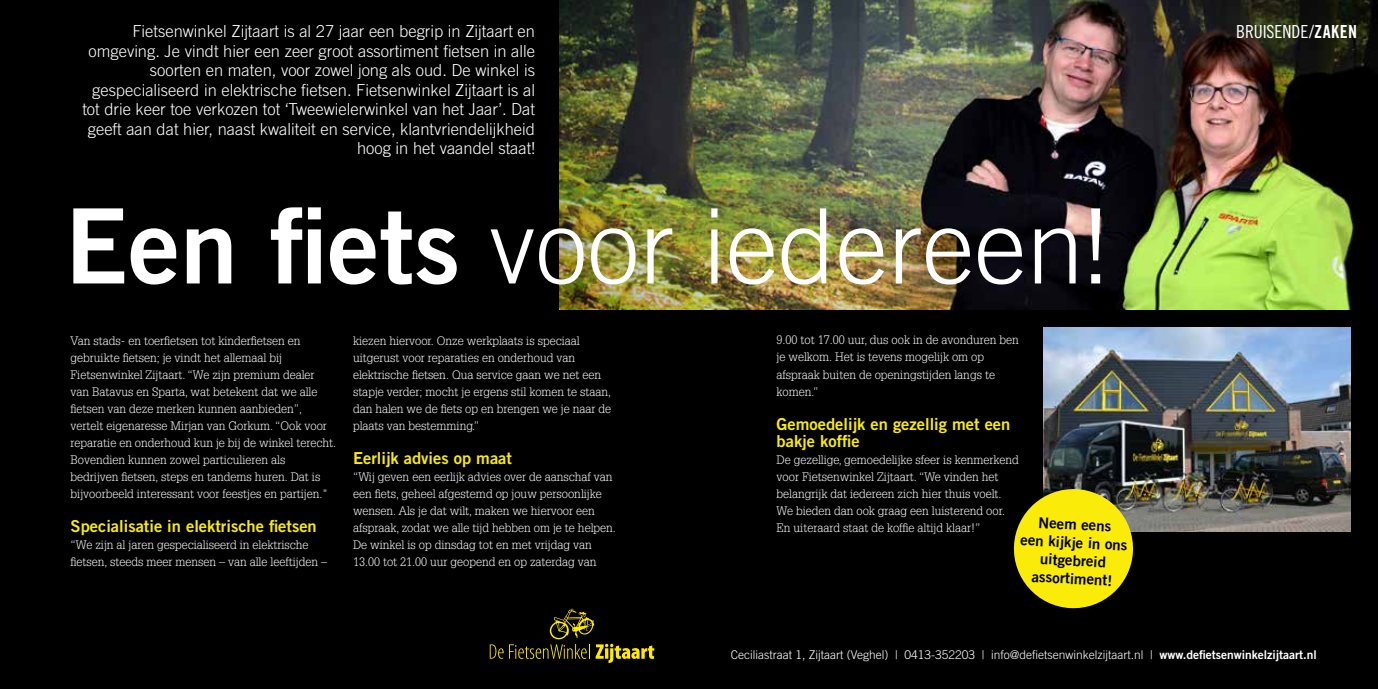
<style>
.page{position:relative;width:1378px;height:689px;background:#000}
.page>*{position:absolute;margin:0;border:0;box-sizing:border-box;transform-origin:0 0}
.t1{font:300 103.95px "Trade Gothic LT Std";color:#fff}
.t2{font:18px "Trade Gothic LT Std Cn 18";letter-spacing:-.005em;color:#fff}
.t3{font:300 16.5px/19.5px "Trade Gothic LT Std";color:#fff;text-align:right}
.t4{font:16.5px/17px "Trade Gothic LT Std Bd 2";color:#f9ec0a}
.t5{font:15px/18px "Trade Gothic LT Std Bd 2";color:#000;text-align:center}
.t6{font:300 12px/17px "Glypha LT Std";color:#fff}
.t7{font:300 12px "Trade Gothic LT Std";color:#fff}
.s1{font-family:"Trade Gothic LT Std Bd 2";font-weight:400}
.s2{font-family:"Trade Gothic LT Std Bd Cn 20"}
</style>
<div class="page">
<svg style="left:490px;top:609px;width:164px;height:54px"></svg>
<img style="left:1044px;top:327px;width:306px;height:204px">
<img style="left:559px;top:0;width:813px;height:309px">
<svg style="left:1013px;top:487px;width:121px;height:122px"></svg>
<p class="t3" style="left:82px;top:22px;width:454px">Fietsenwinkel Zijtaart is al 27 jaar een begrip in Zijtaart en omgeving. Je vindt hier een zeer groot assortiment fietsen in alle soorten en maten, voor zowel jong als oud. De winkel is gespecialiseerd in elektrische fietsen. Fietsenwinkel Zijtaart is al tot drie keer toe verkozen tot ‘Tweewielerwinkel van het Jaar’. Dat geeft aan dat hier, naast kwaliteit en service, klantvriendelijkheid hoog in het vaandel staat!</p>
<h1 class="t1" style="left:65px;top:185px;width:1044px"><span class="s1">Een fiets</span> voor iedereen!</h1>
<p class="t6" style="left:71px;top:332px;width:267px">Van stads- en toerfietsen tot kinderfietsen en gebruikte fietsen; je vindt het allemaal bij Fietsenwinkel Zijtaart. “We zijn premium dealer van Batavus en Sparta, wat betekent dat we alle fietsen van deze merken kunnen aanbieden”, vertelt eigenaresse Mirjan van Gorkum. “Ook voor reparatie en onderhoud kun je bij de winkel terecht.<br>Bovendien kunnen zowel particulieren als bedrijven fietsen, steps en tandems huren. Dat is bijvoorbeeld interessant voor feestjes en partijen."</p>
<h3 class="t4" style="left:71px;top:517px;width:248px">Specialisatie in elektrische fietsen</h3>
<p class="t6" style="left:71px;top:536px;width:258px">“We zijn al jaren gespecialiseerd in elektrische fietsen, steeds meer mensen – van alle leeftijden –</p>
<p class="t6" style="left:353px;top:332px;width:260px">kiezen hiervoor. Onze werkplaats is speciaal uitgerust voor reparaties en onderhoud van elektrische fietsen. Qua service gaan we net een stapje verder; mocht je ergens stil komen te staan, dan halen we de fiets op en brengen we je naar de plaats van bestemming.”</p>
<h3 class="t4" style="left:353px;top:449px;width:161px">Eerlijk advies op maat</h3>
<p class="t6" style="left:353px;top:468px;width:264px">“Wij geven een eerlijk advies over de aanschaf van een fiets, geheel afgestemd op jouw persoonlijke wensen. Als je dat wilt, maken we hiervoor een afspraak, zodat we alle tijd hebben om je te helpen.<br>De winkel is op dinsdag tot en met vrijdag van 13.00 tot 21.00 uur geopend en op zaterdag van</p>
<p class="t6" style="left:776px;top:332px;width:244px">9.00 tot 17.00 uur, dus ook in de avonduren ben je welkom. Het is tevens mogelijk om op afspraak buiten de openingstijden langs te komen.”</p>
<h3 class="t4" style="left:776px;top:415px;width:235px">Gemoedelijk en gezellig met een bakje koffie</h3>
<p class="t6" style="left:776px;top:451px;width:244px">De gezellige, gemoedelijke sfeer is kenmerkend voor Fietsenwinkel Zijtaart. “We vinden het belangrijk dat iedereen zich hier thuis voelt.<br>We bieden dan ook graag een luisterend oor.<br>En uiteraard staat de koffie altijd klaar!”</p>
<p class="t5" style="left:1022px;top:512px;width:109px;rotate:3deg">Neem eens<br>een kijkje in ons uitgebreid assortiment!</p>
<h2 class="t2" style="left:1236px;top:21px;width:122px">BRUISENDE/<span class="s2">ZAKEN</span></h2>
<p class="t7" style="left:730px;top:648px;width:588px">Ceciliastraat 1, Zijtaart (Veghel) | 0413-352203 | info@defietsenwinkelzijtaart.nl | <span class="s1">www.defietsenwinkelzijtaart.nl</span></p>
</div>
